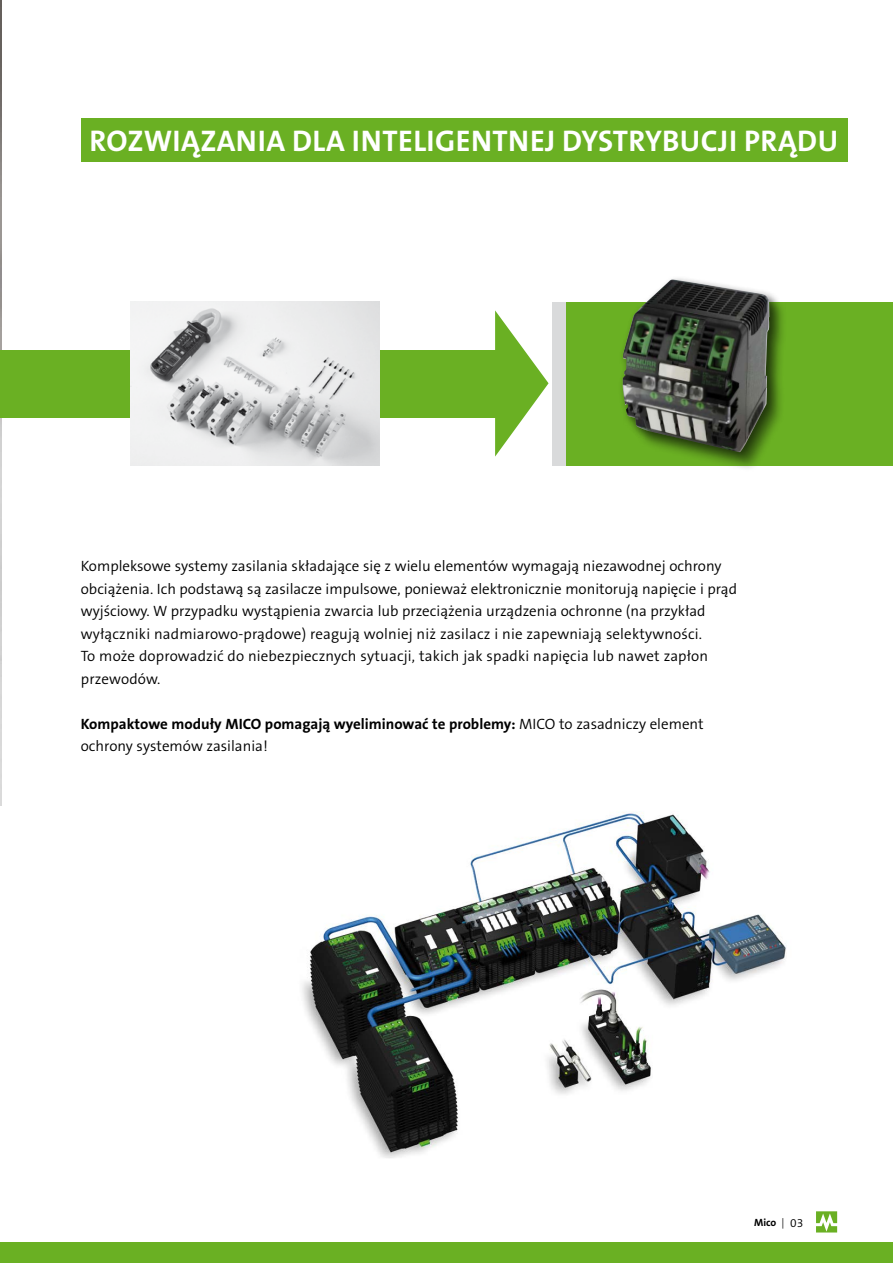
<style>
.page{position:relative;width:893px;height:1263px;background:#fff}
.page>*{position:absolute;margin:0;border:0;box-sizing:border-box;transform-origin:0 0}
.t1{font:700 30px "The Sans B Plus W7";letter-spacing:.015em;color:#fff}
.t2{font:300 15px/22.5px "The Sans B Plus W4";color:#000}
.t3{font:700 15px "The Sans B Plus W7";color:#000}
.t4{font:700 10.5px "The Sans B Plus W7";color:#000}
.s1{font-family:"The Sans B Plus W4";font-weight:300}
.s2{font-family:"The Sans B Plus W4";font-weight:300;font-size:12px}
</style>
<div class="page">
<svg style="left:816px;top:1211px;width:22px;height:22px"></svg>
<svg style="left:816px;top:1211px;width:21px;height:21px"></svg>
<div style="left:0;top:1242px;width:893px;height:21px;background:#6ab023"></div>
<img style="left:0;top:0;width:1px;height:805px">
<div style="left:553px;top:302px;width:340px;height:164px;background:#d9dadb"></div>
<div style="left:566px;top:302px;width:327px;height:164px;background:#6ab023"></div>
<div style="left:618px;top:275px;width:163px;height:188px;background:#000;opacity:.5"></div>
<div style="left:623px;top:282px;width:165px;height:190px;background:#000;opacity:.4"></div>
<img style="left:623px;top:279px;width:146px;height:173px">
<div style="left:0;top:350px;width:395px;height:67px;background:#6ab023"></div>
<div style="left:393px;top:350px;width:106px;height:67px;background:#6ab023"></div>
<img style="left:302px;top:812px;width:484px;height:346px">
<img style="left:130px;top:301px;width:250px;height:164px">
<svg style="left:495px;top:310px;width:54px;height:147px"></svg>
<div style="left:81px;top:118px;width:766px;height:44px;background:#6ab023"></div>
<h1 class="t1" style="left:90px;top:122px;width:750px">ROZWIĄZANIA DLA INTELIGENTNEJ DYSTRYBUCJI PRĄDU</h1>
<p class="t2" style="left:81px;top:555px;width:658px">Kompleksowe systemy zasilania składające się z wielu elementów wymagają niezawodnej ochrony obciążenia. Ich podstawą są zasilacze impulsowe, ponieważ elektronicznie monitorują napięcie i prąd wyjściowy. W przypadku wystąpienia zwarcia lub przeciążenia urządzenia ochronne (na przykład wyłączniki nadmiarowo-prądowe) reagują wolniej niż zasilacz i nie zapewniają selektywności.<br>To może doprowadzić do niebezpiecznych sytuacji, takich jak spadki napięcia lub nawet zapłon przewodów.</p>
<p class="t3" style="left:81px;top:714px;width:624px">Kompaktowe moduły MICO pomagają wyeliminować te problemy: <span class="s1">MICO to zasadniczy element</span></p>
<p class="t2" style="left:81px;top:735px;width:188px">ochrony systemów zasilania!</p>
<p class="t4" style="left:754px;top:1216px;width:51px">Mico <span class="s1">|</span> <span class="s2">03</span></p>
</div>
